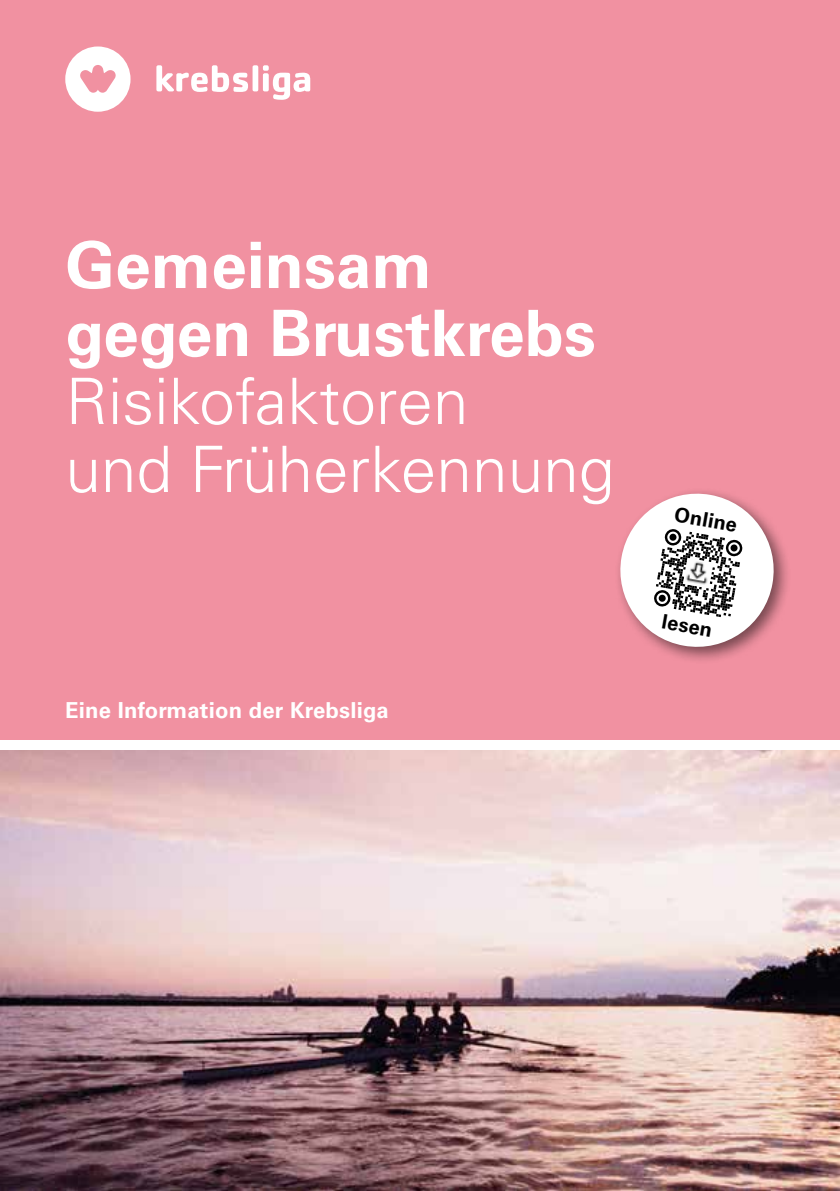
<style>
.page{position:relative;width:840px;height:1191px;background:#fff}
.page>*{position:absolute;margin:0;border:0;box-sizing:border-box;transform-origin:0 0}
.t1{font:300 64px/68px "Univers LT Std";color:#fff}
.t2{font:700 64px/68px "Univers LT Std";color:#fff}
.t3{font:700 22px "Univers LT Std";letter-spacing:.01em;color:#fff}
.t4{font:700 20px "Univers LT Std";color:#000}
</style>
<div class="page">
<div style="left:0;top:0;width:839px;height:739px;background:#f191a1"></div>
<img style="left:0;top:750px;width:839px;height:441px">
<svg style="left:65px;top:46px;width:65px;height:66px"></svg>
<svg style="left:156px;top:65px;width:92px;height:27px"></svg>
<div style="left:252px;top:65px;width:6px;height:26px;background:#fff;border-radius:2px"></div>
<svg style="left:263px;top:65px;width:47px;height:35px"></svg>
<div style="left:614px;top:487px;width:177px;height:177px;background:#000;opacity:.5"></div>
<svg style="left:614px;top:487px;width:165px;height:166px"></svg>
<svg style="left:668px;top:533px;width:8px;height:8px"></svg>
<svg style="left:729px;top:544px;width:8px;height:8px"></svg>
<svg style="left:658px;top:594px;width:7px;height:8px"></svg>
<img style="left:682px;top:558px;width:31px;height:30px">
<p class="t2" style="left:65px;top:232px;width:531px">Gemeinsam gegen Brustkrebs</p>
<p class="t1" style="left:65px;top:367px;width:550px">Risikofaktoren<br>und Früherkennung</p>
<p class="t3" style="left:65px;top:697px;width:325px">Eine Information der Krebsliga</p>
<p class="t4" style="left:676px;top:502px;width:65px;rotate:10deg">Online</p>
<p class="t4" style="left:663px;top:610px;width:52px;rotate:10deg">lesen</p>
</div>
